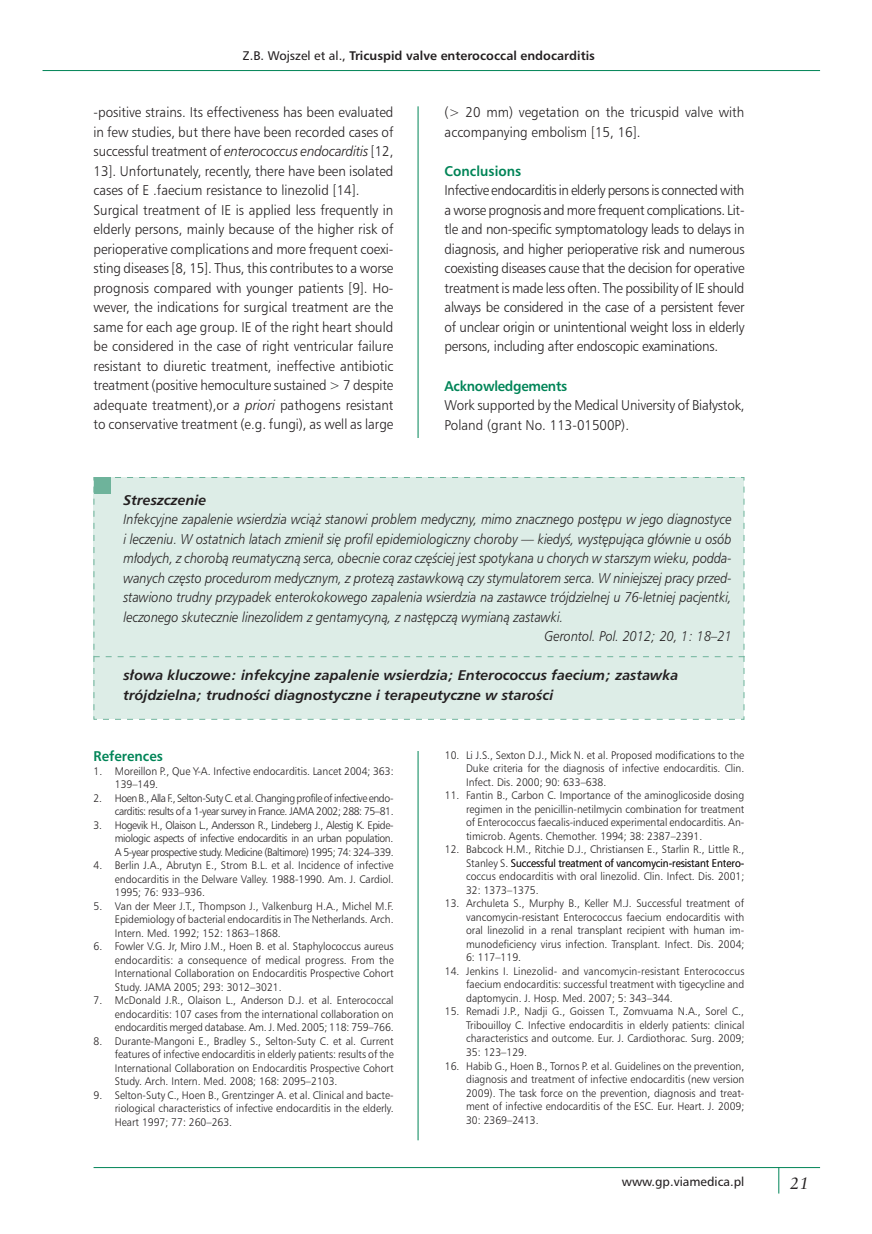
<style>
.page{position:relative;width:872px;height:1234px;background:#fff}
.page>*{position:absolute;margin:0;border:0;box-sizing:border-box;transform-origin:0 0}
.t1{font:italic 16.5px "Class Garmnd PL";color:#231f20}
.TEKST{font:13.5px/19.5px "Humnst 777 Lt PL";color:#231f20;text-align:justify;scale:.95 1}
.STRESZCZENIE_tekst{font:italic 13.5px/19.5px "Humnst 777 Lt PL";color:#231f20;text-align:justify;scale:.9 1}
.STRESZCZENIE_slowa_k{font:italic 700 13.5px/19.5px "Humnst 777 PL";color:#231f20}
.STRESZCZENIE_tekst_a{font:italic 13.5px "Humnst 777 Lt PL";color:#231f20;scale:.9 1}
.SRODTYTUL_I{font:700 13.5px "Humnst 777 PL";color:#008457;scale:.95 1}
.SRODTYTUL_I-2{font:700 13.5px "Humnst 777 PL";letter-spacing:-.02em;color:#008457;scale:.95 1}
.STRESZCZENIE_tytuł{font:italic 700 13.5px "Humnst 777 PL";color:#231f20}
.t2{font:700 12px "Humnst 777 PL";color:#231f20}
.t3{font:12px "Humnst 777 PL";color:#231f20}
.BIBLIOGRAFIA{font:10.5px/13.5px "Humnst 777 Lt PL";color:#231f20;text-align:justify;scale:.95 1}
.BIBLIOGRAFIA-2{font:10.5px/13.5px "Humnst 777 Lt PL";letter-spacing:-.04em;color:#231f20;text-align:right;scale:.95 1}
.s1{font-weight:400}
.s2{font-style:italic}
</style>
<div class="page">
<hr style="left:418px;top:106px;width:1px;height:1033px;background:#008457">
<hr style="left:43px;top:70px;width:777px;height:1px;background:#008457">
<svg style="left:778px;top:1167px;width:1px;height:26px"></svg>
<hr style="left:94px;top:1166px;width:726px;height:1px;background:#008457">
<div style="left:407px;top:438px;width:24px;height:312px;background:#fff"></div>
<div style="left:94px;top:477px;width:650px;height:242px;background:#ddede7"></div>
<p class="t2" style="left:243px;top:48px;width:353px"><span class="s1">Z.B. Wojszel et al.,</span> Tricuspid valve enterococcal endocarditis</p>
<p class="TEKST" style="left:94px;top:102px;width:317px">-positive strains. Its effectiveness has been evaluated in few studies, but there have been recorded cases of successful treatment of <span class="s2">enterococcus endocarditis</span> [12, 13]. Unfortunately, recently, there have been isolated cases of E .faecium resistance to linezolid [14].</p>
<p class="TEKST" style="left:94px;top:200px;width:317px">Surgical treatment of IE is applied less frequently in elderly persons, mainly because of the higher risk of perioperative complications and more frequent coexi&shy;sting diseases [8, 15]. Thus, this contributes to a worse prognosis compared with younger patients [9]. Ho&shy;wever, the indications for surgical treatment are the same for each age group. IE of the right heart should be considered in the case of right ventricular failure resistant to diuretic treatment, ineffective antibiotic treatment (positive hemoculture sustained &gt; 7 despite adequate treatment),or <span class="s2">a priori</span> pathogens resistant to conservative treatment (e.g. fungi), as well as large</p>
<p class="TEKST" style="left:444px;top:102px;width:317px">(&gt; 20 mm) vegetation on the tricuspid valve with accompanying embolism [15, 16].</p>
<p class="SRODTYTUL_I" style="left:444px;top:162px;width:82px">Conclusions</p>
<p class="TEKST" style="left:444px;top:180px;width:317px">Infective endocarditis in elderly persons is connected with a worse prognosis and more frequent complications. Lit&shy;tle and non-specific symptomatology leads to delays in diagnosis, and higher perioperative risk and numerous coexisting diseases cause that the decision for operative treatment is made less often. The possibility of IE should always be considered in the case of a persistent fever of unclear origin or unintentional weight loss in elderly persons, including after endoscopic examinations.</p>
<p class="SRODTYTUL_I-2" style="left:444px;top:376px;width:131px">Acknowledgements</p>
<p class="TEKST" style="left:444px;top:395px;width:317px">Work supported by the Medical University of Białystok,<br>Poland (grant No. 113-01500P).</p>
<p class="STRESZCZENIE_tytuł" style="left:123px;top:490px;width:85px">Streszczenie</p>
<p class="STRESZCZENIE_tekst" style="left:123px;top:509px;width:677px">Infekcyjne zapalenie wsierdzia wciąż stanowi problem medyczny, mimo znacznego postępu w jego diagnostyce i leczeniu. W ostatnich latach zmienił się profil epidemiologiczny choroby — kiedyś, występująca głównie u osób młodych, z chorobą reumatyczną serca, obecnie coraz częściej jest spotykana u chorych w starszym wieku, podda&shy;wanych często procedurom medycznym, z protezą zastawkową czy stymulatorem serca. W niniejszej pracy przed&shy;stawiono trudny przypadek enterokokowego zapalenia wsierdzia na zastawce trójdzielnej u 76-letniej pacjentki, leczonego skutecznie linezolidem z gentamycyną, z następczą wymianą zastawki.</p>
<p class="STRESZCZENIE_tekst_a" style="left:544px;top:627px;width:210px">Gerontol. Pol. 2012; 20, 1: 18–21</p>
<p class="STRESZCZENIE_slowa_k" style="left:123px;top:665px;width:556px">słowa kluczowe: infekcyjne zapalenie wsierdzia; Enterococcus faecium; zastawka trójdzielna; trudności diagnostyczne i terapeutyczne w starości</p>
<p class="SRODTYTUL_I" style="left:94px;top:747px;width:74px">References</p>
<p class="BIBLIOGRAFIA" style="left:115px;top:763px;width:295px;text-indent:-21px">1. Moreillon P., Que Y-A. Infective endocarditis. Lancet 2004; 363:<br>139–149.</p>
<p class="BIBLIOGRAFIA-2" style="left:94px;top:790px;width:317px">2. Hoen B., Alla F., Selton-Suty C. et al. Changing profile of infective endo&shy;carditis: results of a 1-year survey in France. JAMA 2002; 288: 75–81.</p>
<p class="BIBLIOGRAFIA" style="left:115px;top:817px;width:295px;text-indent:-21px">3. Hogevik H., Olaison L., Andersson R., Lindeberg J., Alestig K. Epide&shy;miologic aspects of infective endocarditis in an urban population.<br>A 5-year prospective study. Medicine (Baltimore) 1995; 74: 324–339.</p>
<p class="BIBLIOGRAFIA" style="left:115px;top:858px;width:295px;text-indent:-21px">4. Berlin J.A., Abrutyn E., Strom B.L. et al. Incidence of infective endocarditis in the Delware Valley. 1988-1990. Am. J. Cardiol.<br>1995; 76: 933–936.</p>
<p class="BIBLIOGRAFIA" style="left:115px;top:898px;width:295px;text-indent:-21px">5. Van der Meer J.T., Thompson J., Valkenburg H.A., Michel M.F.<br>Epidemiology of bacterial endocarditis in The Netherlands. Arch.<br>Intern. Med. 1992; 152: 1863–1868.</p>
<p class="BIBLIOGRAFIA" style="left:115px;top:939px;width:295px;text-indent:-21px">6. Fowler V.G. Jr, Miro J.M., Hoen B. et al. Staphylococcus aureus endocarditis: a consequence of medical progress. From the International Collaboration on Endocarditis Prospective Cohort Study. JAMA 2005; 293: 3012–3021.</p>
<p class="BIBLIOGRAFIA" style="left:115px;top:993px;width:295px;text-indent:-21px">7. McDonald J.R., Olaison L., Anderson D.J. et al. Enterococcal endocarditis: 107 cases from the international collaboration on endocarditis merged database. Am. J. Med. 2005; 118: 759–766.</p>
<p class="BIBLIOGRAFIA" style="left:115px;top:1033px;width:295px;text-indent:-21px">8. Durante-Mangoni E., Bradley S., Selton-Suty C. et al. Current features of infective endocarditis in elderly patients: results of the International Collaboration on Endocarditis Prospective Cohort Study. Arch. Intern. Med. 2008; 168: 2095–2103.</p>
<p class="BIBLIOGRAFIA" style="left:115px;top:1087px;width:295px;text-indent:-21px">9. Selton-Suty C., Hoen B., Grentzinger A. et al. Clinical and bacte&shy;riological characteristics of infective endocarditis in the elderly.<br>Heart 1997; 77: 260–263.</p>
<p class="BIBLIOGRAFIA" style="left:466px;top:747px;width:294px;text-indent:-21px">10. Li J.S., Sexton D.J., Mick N. et al. Proposed modifications to the Duke criteria for the diagnosis of infective endocarditis. Clin.<br>Infect. Dis. 2000; 90: 633–638.</p>
<p class="BIBLIOGRAFIA" style="left:466px;top:788px;width:294px;text-indent:-21px">11. Fantin B., Carbon C. Importance of the aminoglicoside dosing regimen in the penicillin-netilmycin combination for treatment of Enterococcus faecalis-induced experimental endocarditis. An&shy;timicrob. Agents. Chemother. 1994; 38: 2387–2391.</p>
<p class="BIBLIOGRAFIA" style="left:466px;top:842px;width:294px;text-indent:-21px">12. Babcock H.M., Ritchie D.J., Christiansen E., Starlin R., Little R., Stanley S. Successful treatment of vancomycin-resistant Entero&shy;coccus endocarditis with oral linezolid. Clin. Infect. Dis. 2001; 32: 1373–1375.</p>
<p class="BIBLIOGRAFIA" style="left:466px;top:896px;width:294px;text-indent:-21px">13. Archuleta S., Murphy B., Keller M.J. Successful treatment of vancomycin-resistant Enterococcus faecium endocarditis with oral linezolid in a renal transplant recipient with human im&shy;munodeficiency virus infection. Transplant. Infect. Dis. 2004; 6: 117–119.</p>
<p class="BIBLIOGRAFIA" style="left:466px;top:963px;width:294px;text-indent:-21px">14. Jenkins I. Linezolid- and vancomycin-resistant Enterococcus faecium endocarditis: successful treatment with tigecycline and daptomycin. J. Hosp. Med. 2007; 5: 343–344.</p>
<p class="BIBLIOGRAFIA" style="left:466px;top:1004px;width:294px;text-indent:-21px">15. Remadi J.P., Nadji G., Goissen T., Zomvuama N.A., Sorel C., Tribouilloy C. Infective endocarditis in elderly patients: clinical characteristics and outcome. Eur. J. Cardiothorac. Surg. 2009; 35: 123–129.</p>
<p class="BIBLIOGRAFIA" style="left:466px;top:1058px;width:294px;text-indent:-21px">16. Habib G., Hoen B., Tornos P. et al. Guidelines on the prevention, diagnosis and treatment of infective endocarditis (new version 2009). The task force on the prevention, diagnosis and treat&shy;ment of infective endocarditis of the ESC. Eur. Heart. J. 2009; 30: 2369–2413.</p>
<p class="t3" style="left:622px;top:1173px;width:124px">www.gp.viamedica.pl</p>
<h1 class="t1" style="left:790px;top:1172px;width:20px">21</h1>
</div>
